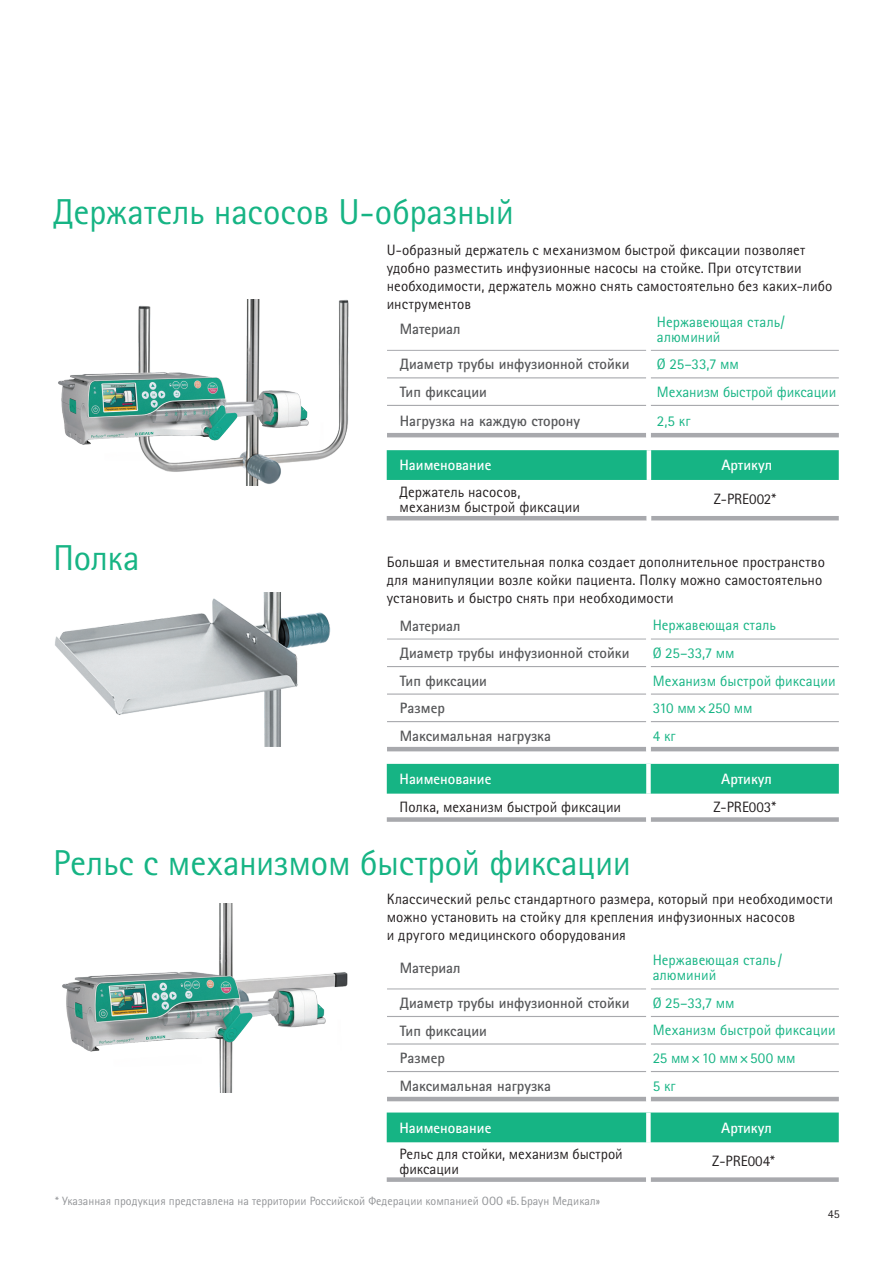
<style>
.page{position:relative;width:893px;height:1263px;background:#fff}
.page>*{position:absolute;margin:0;border:0;box-sizing:border-box;transform-origin:0 0}
.t1{font:36px "Rotis Sans Serif Pro Cyr";letter-spacing:-.005em;color:#16b484}
.t2{font:15px/18px "Rotis Sans Serif Pro Cyr";letter-spacing:.005em;color:#231f20}
.t3{font:700 15px "Rotis Sans Serif Pro Cyr";color:#57585a}
.t4{font:15px/15px "Rotis Sans Serif Pro Cyr";color:#16b484}
.t5{font:700 15px "Rotis Sans Serif Pro Cyr";color:#fff}
.t6{font:12px "Rotis Sans Serif Pro Cyr";color:#939598}
.t7{font:12px "Rotis Sans Serif Pro Cyr";color:#231f20}
</style>
<div class="page">
<div style="left:387px;top:1112px;width:452px;height:30px;background:#16b484"></div>
<div style="left:387px;top:1177px;width:259px;height:5px;background:#a8a9ad"></div>
<div style="left:651px;top:1177px;width:188px;height:5px;background:#a8a9ad"></div>
<div style="left:646px;top:1112px;width:5px;height:30px;background:#fff"></div>
<svg style="left:651px;top:989px;width:188px;height:108px"></svg>
<hr style="left:387px;top:988px;width:259px;height:1px;background:#a8a9ad">
<hr style="left:651px;top:988px;width:188px;height:1px;background:#a8a9ad">
<hr style="left:387px;top:1097px;width:259px;height:4px;background:#a8a9ad">
<hr style="left:651px;top:1097px;width:188px;height:4px;background:#a8a9ad">
<hr style="left:387px;top:1016px;width:259px;height:1px;background:#a8a9ad">
<hr style="left:651px;top:1016px;width:188px;height:1px;background:#a8a9ad">
<hr style="left:387px;top:1043px;width:259px;height:1px;background:#a8a9ad">
<hr style="left:651px;top:1043px;width:188px;height:1px;background:#a8a9ad">
<hr style="left:387px;top:1071px;width:259px;height:1px;background:#a8a9ad">
<hr style="left:651px;top:1071px;width:188px;height:1px;background:#a8a9ad">
<div style="left:387px;top:764px;width:452px;height:30px;background:#16b484"></div>
<div style="left:387px;top:817px;width:259px;height:5px;background:#a8a9ad"></div>
<div style="left:651px;top:817px;width:188px;height:5px;background:#a8a9ad"></div>
<div style="left:646px;top:764px;width:5px;height:30px;background:#fff"></div>
<svg style="left:651px;top:638px;width:188px;height:85px"></svg>
<hr style="left:387px;top:639px;width:259px;height:1px;background:#a8a9ad">
<hr style="left:651px;top:639px;width:188px;height:1px;background:#a8a9ad">
<hr style="left:387px;top:747px;width:259px;height:4px;background:#a8a9ad">
<hr style="left:651px;top:747px;width:188px;height:4px;background:#a8a9ad">
<hr style="left:387px;top:666px;width:259px;height:1px;background:#a8a9ad">
<hr style="left:651px;top:666px;width:188px;height:1px;background:#a8a9ad">
<hr style="left:387px;top:693px;width:259px;height:2px;background:#a8a9ad">
<hr style="left:651px;top:693px;width:188px;height:2px;background:#a8a9ad">
<hr style="left:387px;top:721px;width:259px;height:1px;background:#a8a9ad">
<hr style="left:651px;top:721px;width:188px;height:1px;background:#a8a9ad">
<img style="left:55px;top:592px;width:276px;height:155px">
<svg style="left:387px;top:450px;width:452px;height:30px;background:#18b485"></svg>
<hr style="left:387px;top:516px;width:260px;height:4px;background:#a8a9ad">
<hr style="left:651px;top:516px;width:188px;height:4px;background:#a8a9ad">
<hr style="left:647px;top:450px;width:4px;height:30px;background:#fff">
<svg style="left:651px;top:349px;width:188px;height:56px"></svg>
<hr style="left:387px;top:350px;width:259px;height:1px;background:#a8a9ad">
<hr style="left:651px;top:350px;width:188px;height:1px;background:#a8a9ad">
<hr style="left:387px;top:433px;width:259px;height:4px;background:#a8a9ad">
<hr style="left:651px;top:433px;width:188px;height:4px;background:#a8a9ad">
<hr style="left:387px;top:377px;width:259px;height:1px;background:#a8a9ad">
<hr style="left:651px;top:377px;width:188px;height:1px;background:#a8a9ad">
<hr style="left:387px;top:405px;width:259px;height:1px;background:#a8a9ad">
<hr style="left:651px;top:405px;width:188px;height:1px;background:#a8a9ad">
<img style="left:58px;top:300px;width:291px;height:185px">
<img style="left:62px;top:904px;width:285px;height:189px">
<h1 class="t1" style="left:53px;top:190px;width:462px">Держатель насосов U-образный</h1>
<p class="t2" style="left:387px;top:241px;width:447px">U-образный держатель с механизмом быстрой фиксации позволяет удобно разместить инфузионные насосы на стойке. При отсутствии необходимости, держатель можно снять самостоятельно без каких-либо инструментов</p>
<p class="t3" style="left:400px;top:320px;width:62px">Материал</p>
<p class="t4" style="left:657px;top:314px;width:129px">Нержавеющая сталь/ алюминий</p>
<p class="t3" style="left:400px;top:355px;width:231px">Диаметр трубы инфузионной стойки</p>
<p class="t4" style="left:657px;top:357px;width:83px">Ø 25–33,7 мм</p>
<p class="t3" style="left:400px;top:382px;width:89px">Тип фиксации</p>
<p class="t4" style="left:657px;top:384px;width:181px">Механизм быстрой фиксации</p>
<p class="t3" style="left:400px;top:411px;width:182px">Нагрузка на каждую сторону</p>
<p class="t4" style="left:657px;top:413px;width:35px">2,5 кг</p>
<h1 class="t1" style="left:53px;top:536px;width:88px">Полка</h1>
<p class="t5" style="left:399px;top:456px;width:93px">Наименование</p>
<p class="t5" style="left:721px;top:456px;width:52px">Артикул</p>
<p class="t2" style="left:399px;top:484px;width:182px;line-height:15px">Держатель насосов, механизм быстрой фиксации</p>
<p class="t2" style="left:714px;top:490px;width:64px">Z-PRE002*</p>
<p class="t2" style="left:387px;top:553px;width:440px">Большая и вместительная полка создает дополнительное пространство для манипуляции возле койки пациента. Полку можно самостоятельно установить и быстро снять при необходимости</p>
<p class="t3" style="left:400px;top:616px;width:62px">Материал</p>
<p class="t4" style="left:653px;top:618px;width:125px">Нержавеющая сталь</p>
<p class="t3" style="left:400px;top:643px;width:231px">Диаметр трубы инфузионной стойки</p>
<p class="t4" style="left:653px;top:645px;width:83px">Ø 25–33,7 мм</p>
<p class="t3" style="left:400px;top:671px;width:89px">Тип фиксации</p>
<p class="t4" style="left:653px;top:673px;width:184px">Механизм быстрой фиксации</p>
<p class="t3" style="left:400px;top:698px;width:47px">Размер</p>
<p class="t4" style="left:653px;top:701px;width:101px">310 мм×250 мм</p>
<p class="t3" style="left:400px;top:726px;width:153px">Максимальная нагрузка</p>
<p class="t4" style="left:653px;top:728px;width:25px">4 кг</p>
<p class="t5" style="left:400px;top:769px;width:93px">Наименование</p>
<p class="t5" style="left:721px;top:769px;width:52px">Артикул</p>
<p class="t2" style="left:400px;top:798px;width:223px">Полка, механизм быстрой фиксации</p>
<p class="t2" style="left:713px;top:798px;width:64px">Z-PRE003*</p>
<h1 class="t1" style="left:53px;top:841px;width:579px">Рельс с механизмом быстрой фиксации</h1>
<p class="t2" style="left:387px;top:890px;width:448px">Классический рельс стандартного размера, который при необходимости можно установить на стойку для крепления инфузионных насосов<br>и другого медицинского оборудования</p>
<p class="t3" style="left:400px;top:958px;width:62px">Материал</p>
<p class="t4" style="left:653px;top:953px;width:131px">Нержавеющая сталь / алюминий</p>
<p class="t3" style="left:400px;top:993px;width:231px">Диаметр трубы инфузионной стойки</p>
<p class="t4" style="left:653px;top:995px;width:83px">Ø 25–33,7 мм</p>
<p class="t3" style="left:400px;top:1021px;width:89px">Тип фиксации</p>
<p class="t4" style="left:653px;top:1023px;width:184px">Механизм быстрой фиксации</p>
<p class="t3" style="left:400px;top:1048px;width:47px">Размер</p>
<p class="t4" style="left:653px;top:1050px;width:144px">25 мм×10 мм×500 мм</p>
<p class="t3" style="left:400px;top:1076px;width:153px">Максимальная нагрузка</p>
<p class="t4" style="left:653px;top:1078px;width:25px">5 кг</p>
<p class="t5" style="left:399px;top:1118px;width:93px">Наименование</p>
<p class="t5" style="left:721px;top:1118px;width:52px">Артикул</p>
<p class="t2" style="left:399px;top:1146px;width:225px;line-height:15px">Рельс для стойки, механизм быстрой фиксации</p>
<p class="t2" style="left:712px;top:1152px;width:64px">Z-PRE004*</p>
<p class="t6" style="left:55px;top:1193px;width:546px">* Указанная продукция представлена на территории Российской Федерации компанией ООО «Б.Браун Медикал»</p>
<p class="t7" style="left:828px;top:1207px;width:13px">45</p>
</div>
